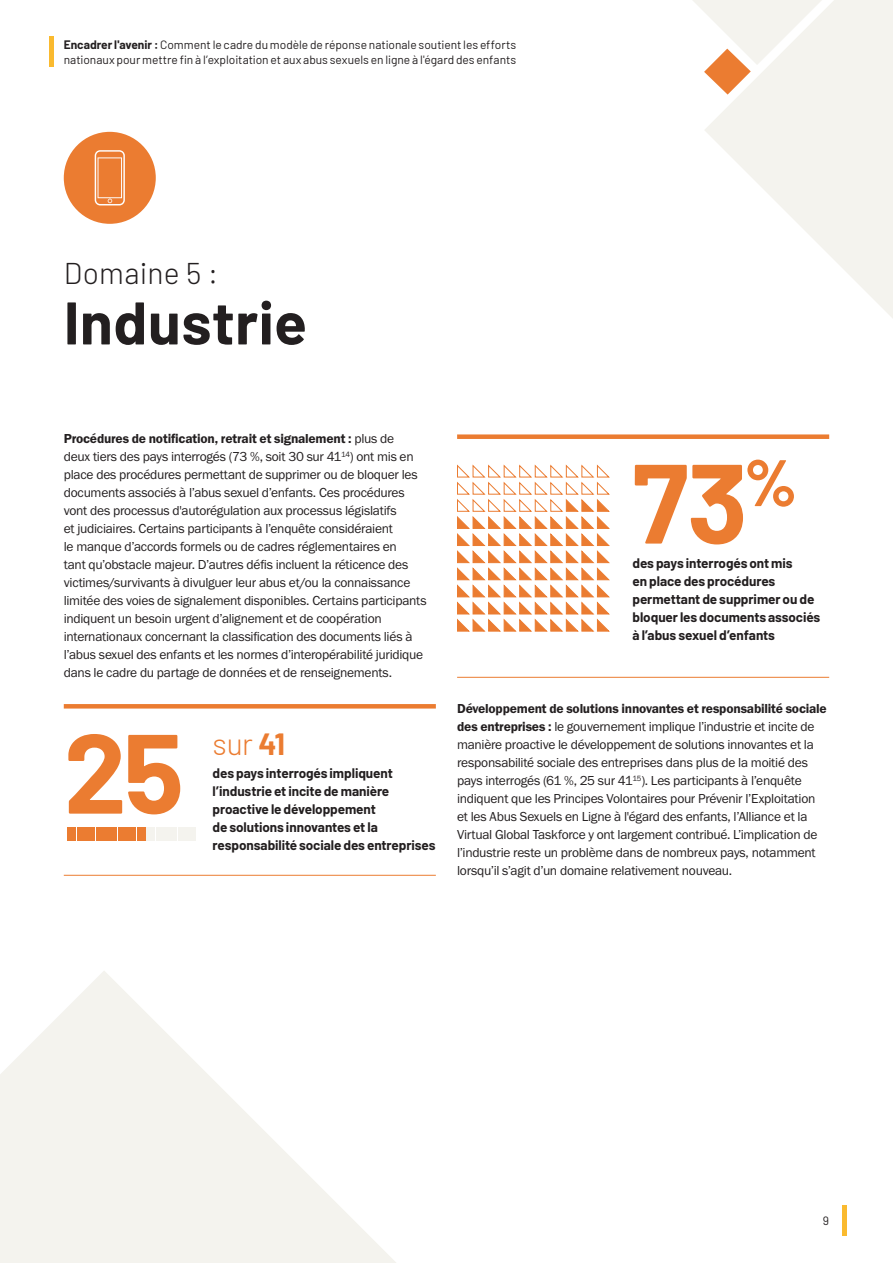
<style>
.page{position:relative;width:893px;height:1263px;background:#fff}
.page>*{position:absolute;margin:0;border:0;box-sizing:border-box;transform-origin:0 0}
.t1{font:700 112.5px "Barlow";color:#eb7c31}
.Section_titles_purpl{font:700 60px "Barlow";letter-spacing:.01em;color:#231f20}
.Section_titles_purpl-2{font:300 30px "Barlow";letter-spacing:.01em;color:#231f20}
.Barlow_14pt_BOLD_PUR{font:300 30px "Barlow";color:#eb7c31}
.Body_copy_black{font:13.5px/18px "Franklin Gothic URW Boo";letter-spacing:-.02em;color:#231f20}
.Body_copy_BARLOW_BOL{font:700 13.5px/18px "Barlow";letter-spacing:-.01em;color:#231f20}
.t2{font:12px/15px "Barlow";letter-spacing:-.005em;color:#231f20}
.s1{font-weight:700}
.s2{font-family:"Franklin Gothic URW Dem"}
</style>
<div class="page">
<svg style="left:0;top:971px;width:396px;height:292px;fill:#f4f3ee"></svg>
<div style="left:842px;top:1205px;width:5px;height:31px;background:#faba2f"></div>
<svg style="left:705px;top:0;width:188px;height:318px;fill:#f4f3ee"></svg>
<div style="left:64px;top:132px;width:92px;height:92px;background:#eb7c31;border-radius:50%"></div>
<svg style="left:95px;top:150px;width:30px;height:55px"></svg>
<div style="left:457px;top:434px;width:372px;height:5px;background:#eb7c31"></div>
<hr style="left:457px;top:677px;width:372px;height:1px;background:#eb7c31">
<svg style="left:457px;top:464px;width:153px;height:168px"></svg>
<hr style="left:64px;top:704px;width:372px;height:4px;background:#eb7c31">
<hr style="left:64px;top:875px;width:372px;height:1px;background:#eb7c31">
<svg style="left:67px;top:828px;width:129px;height:13px;background:#efae80"></svg>
<svg style="left:693px;top:0;width:129px;height:95px"></svg>
<div style="left:49px;top:37px;width:5px;height:30px;background:#faba2f"></div>
<p class="t2" style="left:64px;top:36px;width:454px"><span class="s1">Encadrer l'avenir :</span> Comment le cadre du modèle de réponse nationale soutient les efforts nationaux pour mettre fin à l’exploitation et aux abus sexuels en ligne à l'égard des enfants</p>
<p class="Section_titles_purpl-2" style="left:64px;top:252px;width:156px">Domaine 5 :</p>
<p class="Section_titles_purpl" style="left:64px;top:278px;width:245px">Industrie</p>
<p class="Body_copy_black" style="left:64px;top:429px;width:364px"><span class="s2">Procédures de notification, retrait et signalement :</span> plus de<br>deux tiers des pays interrogés (73 %, soit 30 sur 41<sup>14</sup>) ont mis en place des procédures permettant de supprimer ou de bloquer les documents associés à l’abus sexuel d’enfants. Ces procédures vont des processus d'autorégulation aux processus législatifs<br>et judiciaires. Certains participants à l’enquête considéraient<br>le manque d’accords formels ou de cadres réglementaires en<br>tant qu’obstacle majeur. D’autres défis incluent la réticence des victimes/survivants à divulguer leur abus et/ou la connaissance limitée des voies de signalement disponibles. Certains participants indiquent un besoin urgent d’alignement et de coopération internationaux concernant la classification des documents liés à l’abus sexuel des enfants et les normes d’interopérabilité juridique dans le cadre du partage de données et de renseignements.</p>
<p class="t1" style="left:64px;top:690px;width:122px">25</p>
<p class="Barlow_14pt_BOLD_PUR" style="left:213px;top:722px;width:74px">sur <span class="s1">41</span></p>
<p class="Body_copy_BARLOW_BOL" style="left:213px;top:763px;width:224px">des pays interrogés impliquent l’industrie et incite de manière proactive le développement<br>de solutions innovantes et la responsabilité sociale des entreprises</p>
<p class="t1" style="left:632px;top:420px;width:167px">73<sup>%</sup></p>
<p class="Body_copy_BARLOW_BOL" style="left:632px;top:553px;width:189px">des pays interrogés ont mis<br>en place des procédures permettant de supprimer ou de bloquer les documents associés à l’abus sexuel d’enfants</p>
<p class="Body_copy_black" style="left:457px;top:699px;width:371px"><span class="s2">Développement de solutions innovantes et responsabilité sociale des entreprises :</span> le gouvernement implique l’industrie et incite de manière proactive le développement de solutions innovantes et la responsabilité sociale des entreprises dans plus de la moitié des pays interrogés (61 %, 25 sur 41<sup>15</sup>). Les participants à l’enquête indiquent que les Principes Volontaires pour Prévenir l’Exploitation et les Abus Sexuels en Ligne à l'égard des enfants, l’Alliance et la Virtual Global Taskforce y ont largement contribué. L’implication de l’industrie reste un problème dans de nombreux pays, notamment lorsqu’il s’agit d’un domaine relativement nouveau.</p>
<p class="t2" style="left:823px;top:1212px;width:8px">9</p>
</div>
